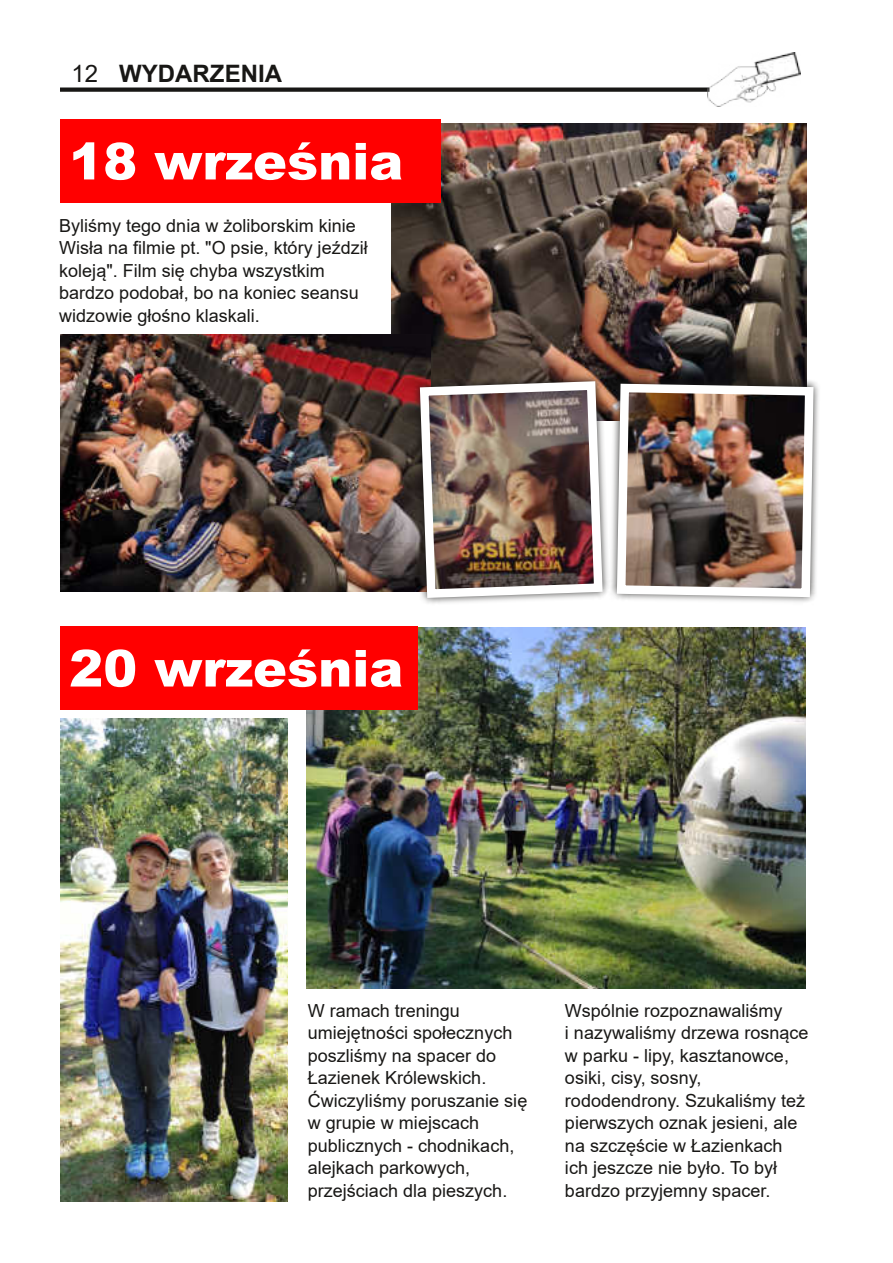
<style>
.page{position:relative;width:893px;height:1263px;background:#fff}
.page>*{position:absolute;margin:0;border:0;box-sizing:border-box;transform-origin:0 0}
.t1{font:900 51px "Arial";color:#fff}
.t2{font:700 24px "Arial";color:#181715}
.t3{font:18px/22.5px "Arial";color:#181715}
.s1{font-weight:400}
</style>
<div class="page">
<img style="left:307px;top:628px;width:499px;height:360px">
<img style="left:392px;top:123px;width:414px;height:252px">
<div style="left:60px;top:87px;width:649px;height:5px;background:#181715"></div>
<div style="left:60px;top:119px;width:381px;height:84px;background:#f00"></div>
<img style="left:60px;top:334px;width:371px;height:257px">
<svg style="left:611px;top:375px;width:208px;height:227px"></svg>
<img style="left:613px;top:379px;width:205px;height:222px">
<svg style="left:411px;top:372px;width:200px;height:232px"></svg>
<img style="left:415px;top:377px;width:192px;height:225px">
<img style="left:708px;top:52px;width:92px;height:54px">
<div style="left:60px;top:626px;width:358px;height:84px;background:#f00"></div>
<img style="left:60px;top:718px;width:227px;height:483px">
<h2 class="t2" style="left:72px;top:56px;width:212px"><span class="s1">12</span> WYDARZENIA</h2>
<h1 class="t1" style="left:69px;top:124px;width:336px">18 września</h1>
<p class="t3" style="left:59px;top:214px;width:310px">Byliśmy tego dnia w żoliborskim kinie Wisła na filmie pt. "O psie, który jeździł koleją". Film się chyba wszystkim bardzo podobał, bo na koniec seansu widzowie głośno klaskali.</p>
<h1 class="t1" style="left:69px;top:631px;width:336px">20 września</h1>
<p class="t3" style="left:308px;top:999px;width:221px">W ramach treningu umiejętności społecznych poszliśmy na spacer do<br>Łazienek Królewskich.<br>Ćwiczyliśmy poruszanie się w grupie w miejscach publicznych - chodnikach, alejkach parkowych, przejściach dla pieszych.</p>
<p class="t3" style="left:565px;top:999px;width:245px">Wspólnie rozpoznawaliśmy<br>i nazywaliśmy drzewa rosnące w parku - lipy, kasztanowce, osiki, cisy, sosny, rododendrony. Szukaliśmy też pierwszych oznak jesieni, ale na szczęście w Łazienkach ich jeszcze nie było. To był bardzo przyjemny spacer.</p>
</div>
